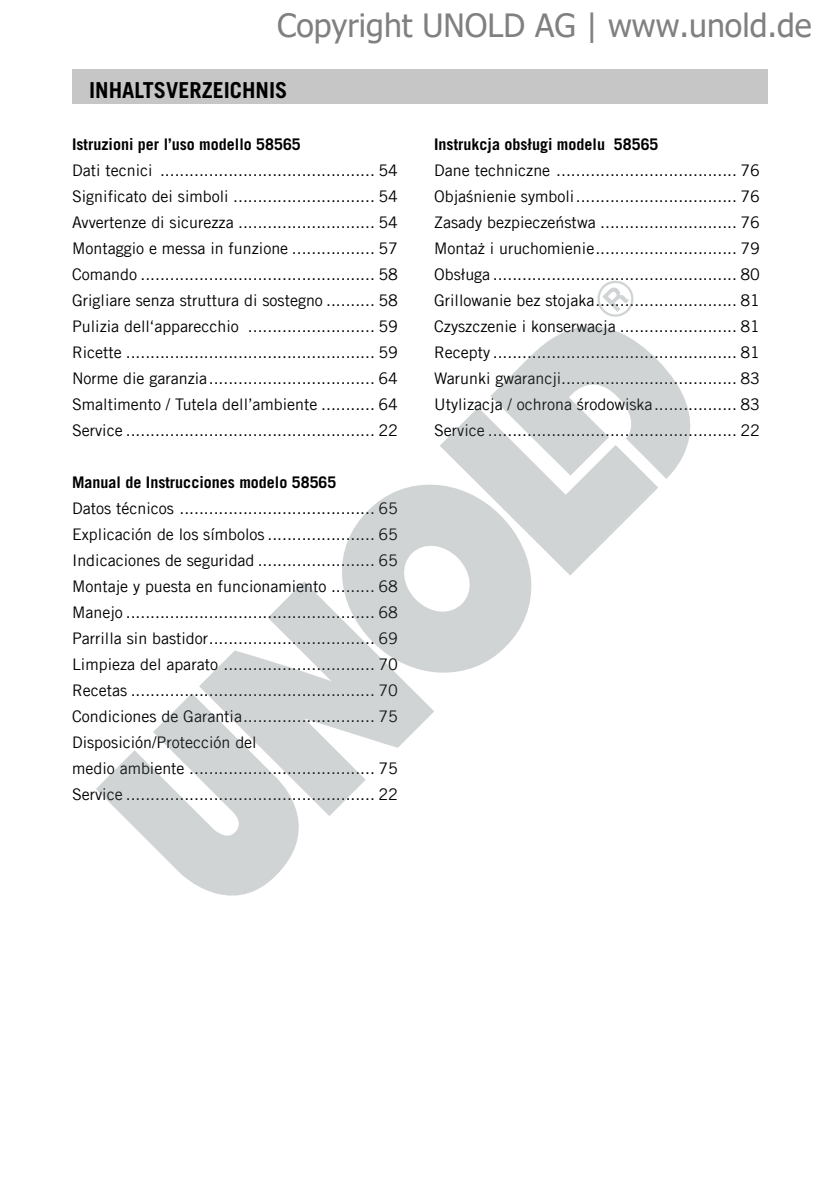
<style>
.page{position:relative;width:840px;height:1191px;background:#fff}
.page>*{position:absolute;margin:0;border:0;box-sizing:border-box;transform-origin:0 0}
.t1{font:32px "Tahoma";color:#808080}
.t2{font:700 22px "Trade Gothic LT Com";color:#000}
.t3{font:16px/26px "Trade Gothic LT Com";color:#000;text-align:justify}
.t4{font:700 16px "Trade Gothic LT Com";color:#000}
</style>
<div class="page">
<div style="left:72px;top:70px;width:695px;height:34px;background:#c6c6c6"></div>
<svg style="left:530px;top:326px;width:161px;height:153px;fill:#d0d4d5"></svg>
<svg style="left:440px;top:357px;width:218px;height:219px;fill:#d0d4d5"></svg>
<svg style="left:342px;top:447px;width:226px;height:226px;fill:#d0d4d5"></svg>
<svg style="left:199px;top:581px;width:235px;height:235px;fill:#d0d4d5"></svg>
<svg style="left:96px;top:690px;width:231px;height:206px;fill:#d0d4d5"></svg>
<svg style="left:597px;top:280px;width:37px;height:37px"></svg>
<h1 class="t1" style="left:277px;top:4px;width:535px">Copyright UNOLD AG | www.unold.de</h1>
<h2 class="t2" style="left:89px;top:76px;width:200px">INHALTSVERZEICHNIS</h2>
<p class="t4" style="left:72px;top:134px;width:230px">Istruzioni per l’uso modello 58565</p>
<p class="t3" style="left:72px;top:157px;width:327px">Dati tecnici ............................................ 54<br>Significato dei simboli ............................. 54<br>Avvertenze di sicurezza ............................ 54<br>Montaggio e messa in funzione ................. 57<br>Comando ................................................ 58<br>Grigliare senza struttura di sostegno .......... 58<br>Pulizia dell‘apparecchio .......................... 59<br>Ricette ................................................... 59<br>Norme die garanzia.................................. 64<br>Smaltimento / Tutela dell’ambiente ........... 64<br>Service ................................................... 22</p>
<p class="t4" style="left:72px;top:472px;width:266px">Manual de Instrucciones modelo 58565</p>
<p class="t3" style="left:72px;top:495px;width:327px;text-align:left">Datos técnicos ........................................ 65<br>Explicación de los símbolos ...................... 65<br>Indicaciones de seguridad ........................ 65<br>Montaje y puesta en funcionamiento ......... 68<br>Manejo ................................................... 68<br>Parrilla sin bastidor.................................. 69<br>Limpieza del aparato ............................... 70<br>Recetas .................................................. 70<br>Condiciones de Garantia........................... 75<br>Disposición/Protección del<br>medio ambiente ...................................... 75<br>Service ................................................... 22</p>
<p class="t4" style="left:434px;top:134px;width:226px">Instrukcja obsługi modelu 58565</p>
<p class="t3" style="left:434px;top:157px;width:327px">Dane techniczne ..................................... 76<br>Objaśnienie symboli................................. 76<br>Zasady bezpieczeństwa ............................ 76<br>Montaż i uruchomienie............................. 79<br>Obsługa .................................................. 80<br>Grillowanie bez stojaka............................. 81<br>Czyszczenie i konserwacja ........................ 81<br>Recepty .................................................. 81<br>Warunki gwarancji.................................... 83<br>Utylizacja / ochrona środowiska................. 83<br>Service ................................................... 22</p>
</div>
